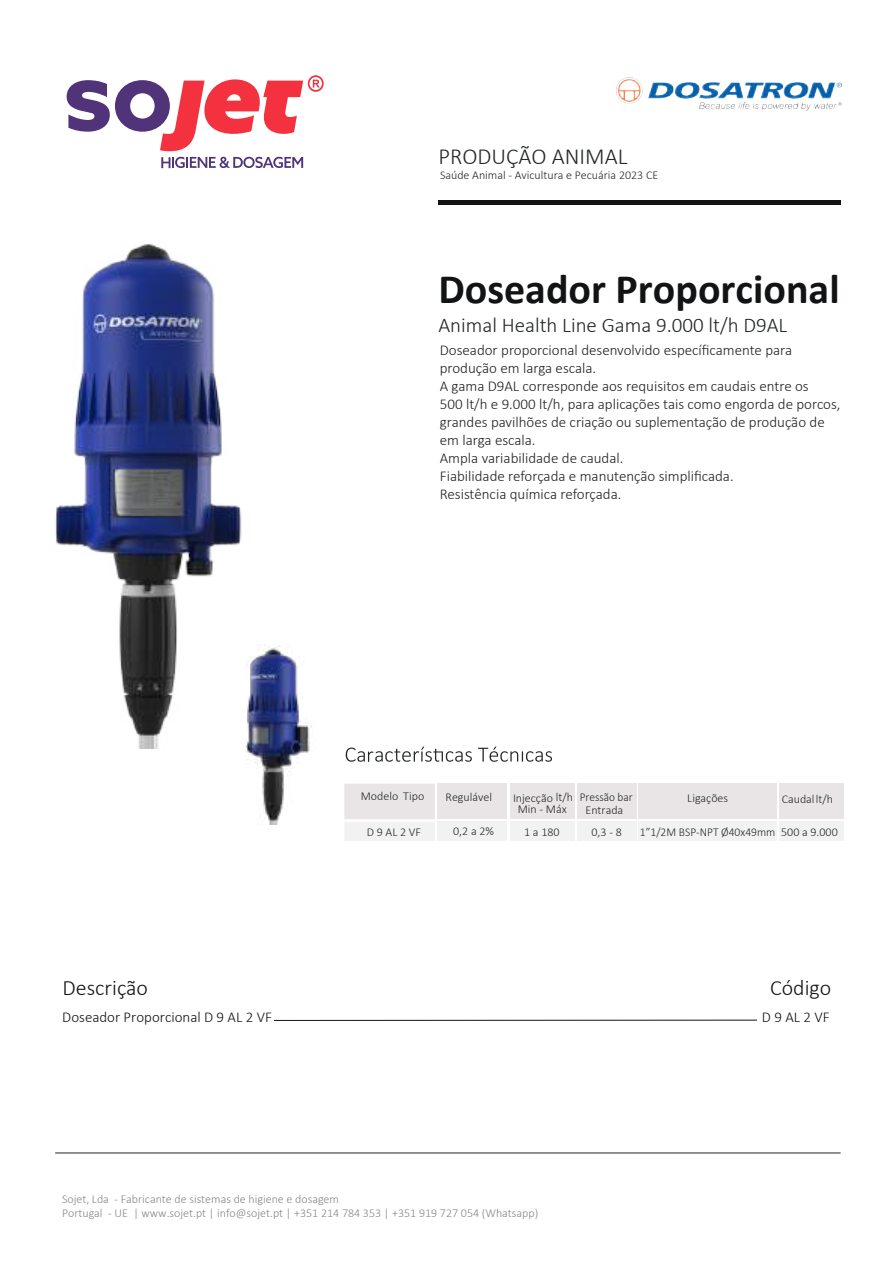
<style>
.page{position:relative;width:893px;height:1263px;background:#fff}
.page>*{position:absolute;margin:0;border:0;box-sizing:border-box;transform-origin:0 0}
.t1{font:700 42px "Calibri";color:#121314}
.t2{font:300 23.1px "Calibri";color:#242728}
.t3{font:300 21.9px "Calibri";color:#121314}
.t4{font:300 21px "Calibri";color:#242728}
.t5{font:300 15px/18px "Calibri";color:#241f1f}
.t6{font:300 15px "Calibri";color:#121314}
.t7{font:300 12px/12.3px "Calibri";color:#242728}
.t8{font:300 12px/14.4px "Calibri";color:#888688}
.t9{font:300 12px "Calibri";color:#242728;scale:.96 1}
</style>
<div class="page">
<hr style="left:55px;top:1153px;width:786px;height:1px;background:#1f2424">
<svg style="left:67px;top:75px;width:257px;height:76px"></svg>
<hr style="left:438px;top:201px;width:403px;height:4px;background:#121314">
<svg style="left:345px;top:784px;width:90px;height:57px"></svg>
<svg style="left:478px;top:746px;width:74px;height:16px"></svg>
<div style="left:438px;top:783px;width:69px;height:36px;background:#e9e5e6"></div>
<div style="left:638px;top:784px;width:139px;height:35px;background:#e9e5e6"></div>
<div style="left:577px;top:783px;width:59px;height:36px;background:#e9e5e6"></div>
<div style="left:510px;top:783px;width:64px;height:36px;background:#e9e5e6"></div>
<div style="left:437px;top:822px;width:70px;height:19px;background:#f2f2f3"></div>
<div style="left:780px;top:784px;width:64px;height:35px;background:#e9e5e6"></div>
<div style="left:510px;top:822px;width:64px;height:19px;background:#f2f2f3"></div>
<div style="left:577px;top:822px;width:59px;height:19px;background:#f2f2f3"></div>
<div style="left:638px;top:822px;width:139px;height:19px;background:#f2f2f3"></div>
<div style="left:780px;top:822px;width:64px;height:19px;background:#f2f2f3"></div>
<svg style="left:364px;top:746px;width:108px;height:16px"></svg>
<hr style="left:274px;top:1020px;width:483px;height:1px;background:#121314">
<img style="left:617px;top:77px;width:225px;height:34px">
<img style="left:55px;top:244px;width:211px;height:504px">
<img style="left:184px;top:645px;width:180px;height:180px">
<svg style="left:161px;top:157px;width:142px;height:11px"></svg>
<h2 class="t2" style="left:438px;top:142px;width:190px">PRODUÇÃO ANIMAL</h2>
<p class="t7" style="left:440px;top:168px;width:220px">Saúde Animal - Avicultura e Pecuária 2023 CE</p>
<h1 class="t1" style="left:438px;top:259px;width:403px">Doseador Proporcional</h1>
<p class="t5" style="left:440px;top:341px;width:402px">Doseador proporcional desenvolvido específicamente para produção em larga escala.<br>A gama D9AL corresponde aos requisitos em caudais entre os<br>500 lt/h e 9.000 lt/h, para aplicações tais como engorda de porcos, grandes pavilhões de criação ou suplementação de produção de em larga escala.<br>Ampla variabilidade de caudal.<br>Fiabilidade reforçada e manutenção simplificada.<br>Resistência química reforçada.</p>
<h3 class="t4" style="left:438px;top:312px;width:350px">Animal Health Line Gama 9.000 lt/h D9AL</h3>
<h3 class="t3" style="left:63px;top:974px;width:87px">Descrição</h3>
<p class="t7" style="left:361px;top:790px;width:65px">Modelo Tipo</p>
<p class="t7" style="left:446px;top:791px;width:48px">Regulável</p>
<p class="t7" style="left:585px;top:791px;width:49px;text-indent:-73px">Injecção lt/h Pressão bar<br>Entrada</p>
<p class="t7" style="left:782px;top:793px;width:53px">Caudal lt/h</p>
<p class="t7" style="left:367px;top:826px;width:56px">D 9 AL 2 VF</p>
<p class="t7" style="left:453px;top:825px;width:42px">0,2 a 2%</p>
<p class="t7" style="left:592px;top:826px;width:32px">0,3 - 8</p>
<p class="t9" style="left:640px;top:824px;width:208px">1”1/2M BSP-NPT Ø40x49mm 500 a 9.000</p>
<p class="t7" style="left:687px;top:792px;width:42px">Ligações</p>
<p class="t7" style="left:518px;top:798px;width:50px;line-height:22px;text-align:center">Min - Máx<br>1 a 180</p>
<h3 class="t3" style="left:770px;top:974px;width:63px">Código</h3>
<p class="t6" style="left:62px;top:1008px;width:211px">Doseador Proporcional D 9 AL 2 VF</p>
<p class="t6" style="left:762px;top:1008px;width:69px">D 9 AL 2 VF</p>
<p class="t8" style="left:62px;top:1191px;width:478px">Sojet, Lda - Fabricante de sistemas de higiene e dosagem<br>Portugal - UE | www.sojet.pt | info@sojet.pt | +351 214 784 353 | +351 919 727 054 (Whatsapp)</p>
</div>
